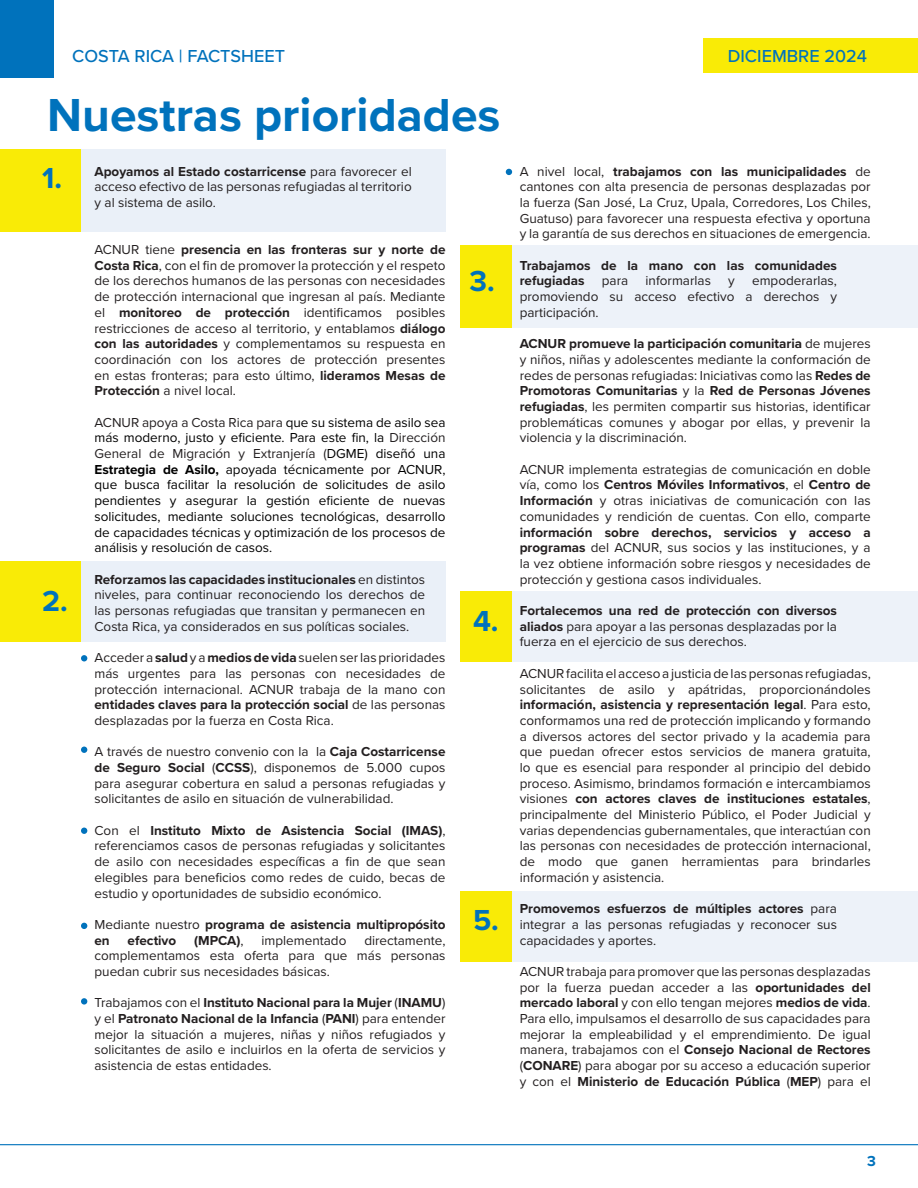
<style>
.page{position:relative;width:918px;height:1188px;background:#fff}
.page>*{position:absolute;margin:0;border:0;box-sizing:border-box;transform-origin:0 0}
.t1{font:700 48px "Proxima Nova";color:#0072bc}
.t2{font:700 30px "Proxima Nova";color:#0072bc}
.t3{font:500 18px "Proxima Nova";color:#0072bc}
.t4{font:700 15px "Proxima Nova";color:#0072bc}
.List_Paragraph{font:13.5px/15.8px "Proxima Nova";color:#231f20;text-align:justify}
.List_Paragraph-2{font:13.5px/15.8px "Proxima Nova";color:#000;text-align:justify}
.List_Paragraph-3{font:700 13.5px/15.8px "Proxima Nova";color:#231f20}
.s1{font-weight:700}
.s2{color:#231f20}
.s3{font-weight:400}
</style>
<div class="page">
<div style="left:81px;top:561px;width:365px;height:80px;background:#eaf0f8"></div>
<div style="left:0;top:561px;width:81px;height:80px;background:#f9eb06"></div>
<div style="left:0;top:0;width:54px;height:78px;background:#0072bc"></div>
<hr style="left:0;top:1144px;width:918px;height:1px;background:#0072bc">
<div style="left:81px;top:150px;width:365px;height:82px;background:#eaf0f8"></div>
<div style="left:511px;top:246px;width:407px;height:82px;background:#edf2f9"></div>
<div style="left:511px;top:591px;width:407px;height:70px;background:#edf2f9"></div>
<div style="left:512px;top:891px;width:406px;height:70px;background:#edf2f9"></div>
<div style="left:0;top:150px;width:81px;height:82px;background:#f9eb06"></div>
<div style="left:460px;top:246px;width:51px;height:82px;background:#f9eb06"></div>
<div style="left:460px;top:591px;width:51px;height:70px;background:#f9eb06"></div>
<div style="left:460px;top:891px;width:51px;height:70px;background:#f9eb06"></div>
<svg style="left:81px;top:655px;width:6px;height:6px"></svg>
<svg style="left:506px;top:169px;width:6px;height:6px"></svg>
<svg style="left:81px;top:747px;width:6px;height:6px"></svg>
<svg style="left:81px;top:828px;width:6px;height:6px"></svg>
<svg style="left:81px;top:923px;width:6px;height:6px"></svg>
<div style="left:81px;top:998px;width:6px;height:7px;background:#0072bc;border-radius:50%"></div>
<div style="left:703px;top:38px;width:215px;height:35px;background:#f9eb06"></div>
<p class="t3" style="left:72px;top:42px;width:214px">COSTA RICA | FACTSHEET</p>
<p class="t3" style="left:728px;top:42px;width:141px">DICIEMBRE 2024</p>
<p class="t1" style="left:47px;top:79px;width:455px">Nuestras prioridades</p>
<p class="t2" style="left:42px;top:156px;width:22px">1.</p>
<p class="t2" style="left:42px;top:579px;width:27px">2.</p>
<p class="List_Paragraph" style="left:94px;top:163px;width:319px"><span class="s1">Apoyamos al Estado costarricense</span> para favorecer el acceso efectivo de las personas refugiadas al territorio y al sistema de asilo.</p>
<p class="List_Paragraph" style="left:94px;top:241px;width:353px">ACNUR tiene <span class="s1">presencia en las fronteras sur y norte de Costa Rica</span>, con el fin de promover la protección y el respeto de los derechos humanos de las personas con necesidades de protección internacional que ingresan al país. Mediante el <span class="s1">monitoreo de protección</span> identificamos posibles restricciones de acceso al territorio, y entablamos <span class="s1">diálogo con las autoridades</span> y complementamos su respuesta en coordinación con los actores de protección presentes en estas fronteras; para esto último, <span class="s1">lideramos Mesas de Protección</span> a nivel local.</p>
<p class="List_Paragraph-2" style="left:94px;top:414px;width:353px"><span class="s2">ACNUR apoya a Costa Rica para</span> que su sistema de asilo sea más moderno, justo y eficiente. Para este fin, la <span class="s2">Dirección General de Migración y Extranjería (</span>DGME) diseñó una <span class="s1">Estrategia de Asilo,</span> apoyada técnicamente por ACNUR, que busca facilitar la resolución de solicitudes de asilo pendientes y asegurar la gestión eficiente de nuevas solicitudes, mediante soluciones tecnológicas, desarrollo de capacidades técnicas y optimización de los procesos de análisis y resolución de casos.</p>
<p class="List_Paragraph" style="left:94px;top:571px;width:332px"><span class="s1">Reforzamos las capacidades institucionales</span> en distintos niveles, para continuar reconociendo los derechos de las personas refugiadas que transitan y permanecen en Costa Rica, ya considerados en sus políticas sociales.</p>
<p class="List_Paragraph" style="left:94px;top:649px;width:353px">Acceder a <span class="s1">salud</span> y a <span class="s1">medios de vida</span> suelen ser las prioridades más urgentes para las personas con necesidades de protección internacional. ACNUR trabaja de la mano con <span class="s1">entidades claves para la protección social</span> de las personas desplazadas por la fuerza en Costa Rica.</p>
<p class="List_Paragraph" style="left:94px;top:743px;width:353px">A través de nuestro convenio con la la <span class="s1">Caja Costarricense de Seguro Social</span> (<span class="s1">CCSS</span>), disponemos de 5.000 cupos para asegurar cobertura en salud a personas refugiadas y solicitantes de asilo en situación de vulnerabilidad.</p>
<p class="List_Paragraph" style="left:94px;top:822px;width:353px">Con el <span class="s1">Instituto Mixto de Asistencia Social (IMAS)</span>, referenciamos casos de personas refugiadas y solicitantes de asilo con necesidades específicas a fin de que sean elegibles para beneficios como redes de cuido, becas de estudio y oportunidades de subsidio económico.</p>
<p class="List_Paragraph-3" style="left:94px;top:916px;width:353px"><span class="s3">Mediante nuestro</span> programa de asistencia multipropósito en</p>
<p class="List_Paragraph-3" style="left:128px;top:932px;width:50px">efectivo</p>
<p class="List_Paragraph-3" style="left:194px;top:932px;width:51px">(MPCA)<span class="s3">,</span></p>
<p class="List_Paragraph" style="left:262px;top:932px;width:86px">implementado</p>
<p class="List_Paragraph" style="left:94px;top:932px;width:353px;text-indent:270px">directamente, complementamos esta oferta para que más personas puedan cubrir sus necesidades básicas.</p>
<p class="List_Paragraph" style="left:94px;top:994px;width:353px">Trabajamos con el <span class="s1">Instituto Nacional para la Mujer</span> (<span class="s1">INAMU</span>) y el <span class="s1">Patronato Nacional de la Infancia</span> (<span class="s1">PANI</span>) para entender mejor la situación a mujeres, niñas y niños refugiados y solicitantes de asilo e incluirlos en la oferta de servicios y asistencia de estas entidades.</p>
<p class="t2" style="left:469px;top:259px;width:27px">3.</p>
<p class="t2" style="left:473px;top:598px;width:27px">4.</p>
<p class="t2" style="left:473px;top:898px;width:27px">5.</p>
<p class="List_Paragraph" style="left:520px;top:163px;width:353px">A nivel local, <span class="s1">trabajamos con las municipalidades</span> de cantones con alta presencia de personas desplazadas por la fuerza (San José, La Cruz, Upala, Corredores, Los Chiles, Guatuso) para favorecer una respuesta efectiva y oportuna y la garantía de sus derechos en situaciones de emergencia.</p>
<p class="List_Paragraph-3" style="left:520px;top:257px;width:319px">Trabajamos de la mano con las comunidades refugiadas</p>
<p class="List_Paragraph" style="left:602px;top:273px;width:28px">para</p>
<p class="List_Paragraph" style="left:646px;top:273px;width:67px">informarlas</p>
<p class="List_Paragraph" style="left:728px;top:273px;width:8px">y</p>
<p class="List_Paragraph" style="left:520px;top:273px;width:319px;text-indent:232px">empoderarlas, promoviendo su acceso efectivo a derechos y participación.</p>
<p class="List_Paragraph" style="left:520px;top:335px;width:353px"><span class="s1">ACNUR promueve la participación comunitaria</span> de mujeres y niños, niñas y adolescentes mediante la conformación de redes de personas refugiadas: Iniciativas como las <span class="s1">Redes de Promotoras Comunitarias</span> y la <span class="s1">Red de Personas Jóvenes refugiadas</span>, les permiten compartir sus historias, identificar problemáticas comunes y abogar por ellas, y prevenir la violencia y la discriminación.</p>
<p class="List_Paragraph" style="left:520px;top:461px;width:353px">ACNUR implementa estrategias de comunicación en doble vía, como los <span class="s1">Centros Móviles Informativos</span>, el <span class="s1">Centro de Información</span> y otras iniciativas de comunicación con las comunidades y rendición de cuentas. Con ello, comparte <span class="s1">información sobre derechos, servicios y acceso a programas</span> del ACNUR, sus socios y las instituciones, y a la vez obtiene información sobre riesgos y necesidades de protección y gestiona casos individuales.</p>
<p class="List_Paragraph" style="left:520px;top:602px;width:319px"><span class="s1">Fortalecemos una red de protección con diversos aliados</span> para apoyar a las personas desplazadas por la fuerza en el ejercicio de sus derechos.</p>
<p class="List_Paragraph" style="left:520px;top:665px;width:353px">ACNUR facilita el acceso a justicia de las personas refugiadas, solicitantes de asilo y apátridas, proporcionándoles <span class="s1">información, asistencia y representación legal</span>. Para esto, conformamos una red de protección implicando y formando a diversos actores del sector privado y la academia para que puedan ofrecer estos servicios de manera gratuita, lo que es esencial para responder al principio del debido proceso. Asimismo, brindamos formación e intercambiamos visiones <span class="s1">con actores claves de instituciones estatales</span>, principalmente del Ministerio Público, el Poder Judicial y varias dependencias gubernamentales, que interactúan con las personas con necesidades de protección internacional, de modo que ganen herramientas para brindarles información y asistencia.</p>
<p class="List_Paragraph" style="left:520px;top:900px;width:319px"><span class="s1">Promovemos esfuerzos de múltiples actores</span> para integrar a las personas refugiadas y reconocer sus capacidades y aportes.</p>
<p class="List_Paragraph" style="left:520px;top:963px;width:353px">ACNUR trabaja para promover que las personas desplazadas por la fuerza puedan acceder a las <span class="s1">oportunidades del mercado laboral</span> y con ello tengan mejores <span class="s1">medios de vida</span>.<br>Para ello, impulsamos el desarrollo de sus capacidades para mejorar la empleabilidad y el emprendimiento. De igual manera, trabajamos con el <span class="s1">Consejo Nacional de Rectores </span>(<span class="s1">CONARE</span>) para abogar por su acceso a educación superior y con el <span class="s1">Ministerio de Educación Pública</span> (<span class="s1">MEP</span>) para el</p>
<p class="t4" style="left:867px;top:1149px;width:10px">3</p>
</div>
